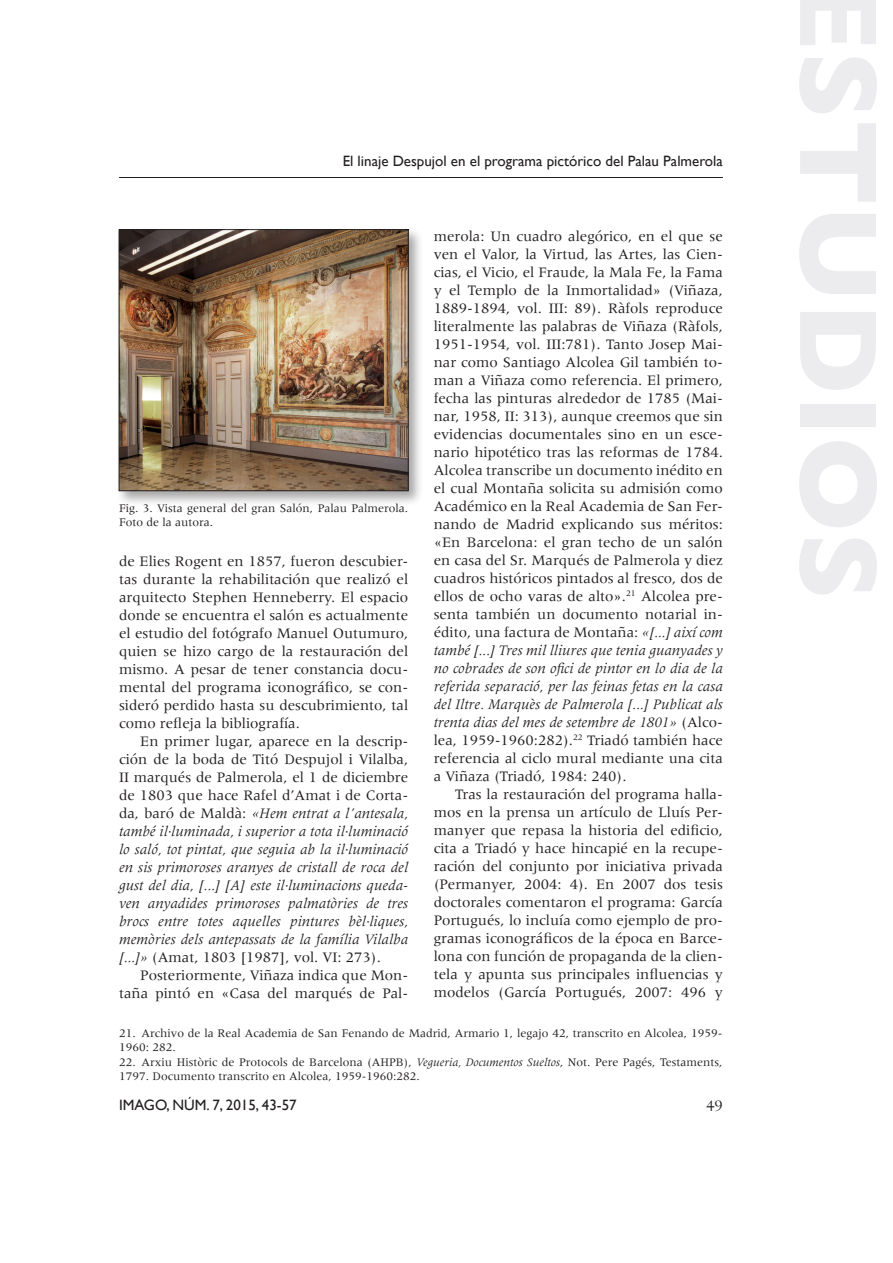
<style>
.page{position:relative;width:893px;height:1263px;background:#fff}
.page>*{position:absolute;margin:0;border:0;box-sizing:border-box;transform-origin:0 0}
.t1{font:18px "Perpetua";color:#231f20}
.Cuerpo{font:15px/18px "Meridien";color:#231f20;text-align:justify}
.Cuerpo-2{font:italic 15px/18px "Meridien";color:#231f20;text-align:justify}
.Primer_parrafo{font:15px/18px "Meridien";color:#231f20;text-align:justify}
.t2{font:15px "Gill Sans";color:#231f20}
.notas2{font:12px/14.4px "Meridien";color:#231f20}
.pie_foto{font:12px/14.4px "Meridien";color:#231f20}
.s1{font-style:normal}
.s2{font-style:italic}
</style>
<div class="page">
<hr style="left:119px;top:177px;width:604px;height:1px;background:#231f20">
<div style="left:116px;top:226px;width:308px;height:280px;background:#231f20;opacity:.4"></div>
<img style="left:121px;top:231px;width:286px;height:258px">
<div style="left:119px;top:229px;width:290px;height:262px;border:1px solid #231f20"></div>
<p class="t2" style="left:343px;top:152px;width:382px">El linaje Despujol en el programa pictórico del Palau Palmerola</p>
<p class="pie_foto" style="left:119px;top:500px;width:291px">Fig. 3. Vista general del gran Salón, Palau Palmerola.<br>Foto de la autora.</p>
<p class="Primer_parrafo" style="left:119px;top:552px;width:291px">de Elies Rogent en 1857, fueron descubier&shy;tas durante la rehabilitación que realizó el arquitecto Stephen Henneberry. El espacio donde se encuentra el salón es actualmente el estudio del fotógrafo Manuel Outumuro, quien se hizo cargo de la restauración del mismo. A pesar de tener constancia docu&shy;mental del programa iconográfico, se con&shy;sideró perdido hasta su descubrimiento, tal como refleja la bibliografía.</p>
<p class="Cuerpo-2" style="left:119px;top:732px;width:291px;text-indent:21px"><span class="s1">En primer lugar, aparece en la descrip&shy;ción de la boda de Titó Despujol i Vilalba, II marqués de Palmerola, el 1 de diciembre de 1803 que hace Rafel d’Amat i de Corta&shy;da, baró de Maldà:</span> «Hem entrat a l’antesala, també il·luminada, i superior a tota il·luminació lo saló, tot pintat, que seguia ab la il·luminació en sis primoroses aranyes de cristall de roca del gust del dia, [...] [A] este il·luminacions queda&shy;ven anyadides primoroses palmatòries de tres brocs entre totes aquelles pintures bèl·liques, memòries dels antepassats de la família Vilalba [...]» <span class="s1">(Amat, 1803 [1987], vol. VI: 273).</span></p>
<p class="Cuerpo" style="left:119px;top:966px;width:291px;text-align:right">Posteriormente, Viñaza indica que Mon&shy;taña pintó en «Casa del marqués de Pal-</p>
<p class="Cuerpo" style="left:434px;top:227px;width:291px">merola: Un cuadro alegórico, en el que se ven el Valor, la Virtud, las Artes, las Cien&shy;cias, el Vicio, el Fraude, la Mala Fe, la Fama y el Templo de la Inmortalidad» (Viñaza, 1889-1894, vol. III: 89). Ràfols reproduce literalmente las palabras de Viñaza (Ràfols, 1951-1954, vol. III:781). Tanto Josep Mai&shy;nar como Santiago Alcolea Gil también to&shy;man a Viñaza como referencia. El primero, fecha las pinturas alrededor de 1785 (Mai&shy;nar, 1958, II: 313), aunque creemos que sin evidencias documentales sino en un esce&shy;nario hipotético tras las reformas de 1784.<br>Alcolea transcribe un documento inédito en el cual Montaña solicita su admisión como Académico en la Real Academia de San Fer&shy;nando de Madrid explicando sus méritos: «En Barcelona: el gran techo de un salón en casa del Sr. Marqués de Palmerola y diez cuadros históricos pintados al fresco, dos de ellos de ocho varas de alto».<sup>21</sup> Alcolea pre&shy;senta también un documento notarial in&shy;édito, una factura de Montaña: <span class="s2">«[...] així com també [...] Tres mil lliures que tenia guanyades y no cobrades de son ofici de pintor en lo dia de la referida separació, per las feinas fetas en la casa del Iltre. Marquès de Palmerola [...] Publicat als trenta dias del mes de setembre de 1801»</span> (Alco&shy;lea, 1959-1960:282).<sup>22</sup> Triadó también hace referencia al ciclo mural mediante una cita a Viñaza (Triadó, 1984: 240).</p>
<p class="Cuerpo" style="left:434px;top:785px;width:291px;text-indent:21px">Tras la restauración del programa halla&shy;mos en la prensa un artículo de Lluís Per&shy;manyer que repasa la historia del edificio, cita a Triadó y hace hincapié en la recupe&shy;ración del conjunto por iniciativa privada (Permanyer, 2004: 4). En 2007 dos tesis doctorales comentaron el programa: García Portugués, lo incluía como ejemplo de pro&shy;gramas iconográficos de la época en Barce&shy;lona con función de propaganda de la clien&shy;tela y apunta sus principales influencias y modelos (García Portugués, 2007: 496 y</p>
<p class="notas2" style="left:119px;top:1026px;width:605px">21. Archivo de la Real Academia de San Fenando de Madrid, Armario 1, legajo 42, transcrito en Alcolea, 1959-<br>1960: 282.</p>
<p class="notas2" style="left:119px;top:1055px;width:605px">22. Arxiu Històric de Protocols de Barcelona (AHPB), <span class="s2">Vegueria, Documentos Sueltos</span>, Not. Pere Pagés, Testaments,<br>1797. Documento transcrito en Alcolea, 1959-1960:282.</p>
<p class="t2" style="left:119px;top:1096px;width:179px">IMAGO, NÚM. 7, 2015, 43-57</p>
<p class="t1" style="left:706px;top:1094px;width:18px">49</p>
</div>
